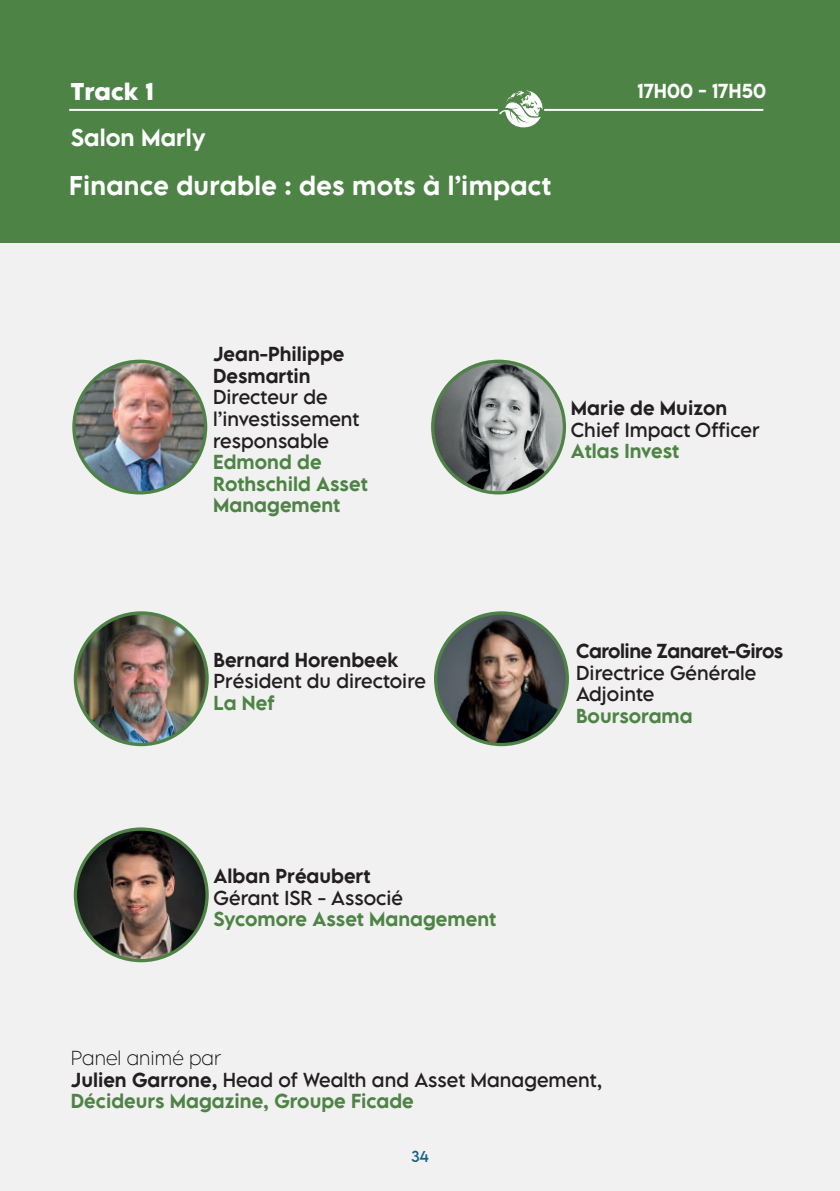
<style>
.page{position:relative;width:840px;height:1191px;background:#fff}
.page>*{position:absolute;margin:0;border:0;box-sizing:border-box;transform-origin:0 0}
.t1{font:500 24px "LEMONMILK Pro FTR";letter-spacing:.01em;color:#fff}
.t2{font:500 21.6px "LEMONMILK Pro FTR";color:#fff}
.t3{font:700 21.6px "LEMONMILK Pro FTR";color:#fff}
.t4{font:18px/21.6px "LEMONMILK Pro FTR";color:#231f20}
.t5{font:500 18px/21.6px "LEMONMILK Pro FTR";color:#4e8346}
.t6{font:500 18px/21.6px "LEMONMILK Pro FTR";color:#231f20}
.t7{font:500 18px "LEMONMILK Pro FTR";letter-spacing:-.03em;color:#231f20}
.t8{font:500 18px "LEMONMILK Pro FTR";color:#fff}
.t9{font:14px "LEMONMILK Pro FTR";color:#18668b}
.s1{font-weight:200;color:#000001}
.s2{font-weight:500}
.s3{font-weight:500;color:#4e8346}
</style>
<div class="page">
<div style="left:0;top:0;width:839px;height:1191px;background:#f2f1f1"></div>
<div style="left:0;top:0;width:839px;height:242px;background:#4e8346"></div>
<hr style="left:69px;top:109px;width:428px;height:2px;background:#fff">
<hr style="left:544px;top:109px;width:219px;height:2px;background:#fff">
<svg style="left:499px;top:90px;width:43px;height:38px"></svg>
<img style="left:74px;top:361px;width:131px;height:132px;border-radius:66px">
<div style="left:72px;top:360px;width:135px;height:134px;border:3px solid #4e8346;border-radius:50%"></div>
<img style="left:435px;top:613px;width:132px;height:131px;border-radius:66px">
<div style="left:434px;top:611px;width:134px;height:135px;border:3px solid #4e8346;border-radius:50%"></div>
<img style="left:75px;top:613px;width:132px;height:131px;border-radius:66px">
<div style="left:74px;top:611px;width:135px;height:135px;border:3px solid #4e8346;border-radius:50%"></div>
<img style="left:75px;top:829px;width:132px;height:131px;border-radius:66px">
<div style="left:74px;top:827px;width:135px;height:135px;border:3px solid #4e8346;border-radius:50%"></div>
<img style="left:432px;top:361px;width:132px;height:132px;border-radius:66px">
<div style="left:431px;top:360px;width:134px;height:134px;border:3px solid #4e8346;border-radius:50%"></div>
<p class="t3" style="left:71px;top:76px;width:84px">Track 1</p>
<p class="t2" style="left:71px;top:124px;width:136px">Salon Marly</p>
<h1 class="t1" style="left:69px;top:170px;width:483px">Finance durable : des mots à l’impact</h1>
<p class="t8" style="left:637px;top:79px;width:130px">17H00 - 17H50</p>
<p class="t6" style="left:213px;top:343px;width:133px">Jean-Philippe<br>Desmartin</p>
<p class="t4" style="left:213px;top:386px;width:148px">Directeur de l’investissement responsable</p>
<p class="t5" style="left:213px;top:451px;width:156px">Edmond de<br>Rothschild Asset<br>Management</p>
<p class="t6" style="left:213px;top:649px;width:186px">Bernard Horenbeek</p>
<p class="t4" style="left:213px;top:670px;width:214px">Président du directoire</p>
<p class="t5" style="left:213px;top:692px;width:62px">La Nef</p>
<p class="t6" style="left:213px;top:865px;width:158px">Alban Préaubert</p>
<p class="t4" style="left:213px;top:886px;width:191px">Gérant ISR - Associé</p>
<p class="t5" style="left:213px;top:908px;width:284px">Sycomore Asset Management</p>
<p class="t6" style="left:570px;top:397px;width:158px">Marie de Muizon</p>
<p class="t4" style="left:570px;top:419px;width:190px">Chief Impact Officer</p>
<p class="t5" style="left:570px;top:440px;width:109px">Atlas Invest</p>
<p class="t7" style="left:576px;top:639px;width:208px">Caroline Zanaret-Giros</p>
<p class="t4" style="left:576px;top:661px;width:182px">Directrice Générale<br>Adjointe</p>
<p class="t5" style="left:576px;top:705px;width:118px">Boursorama</p>
<p class="t4" style="left:71px;top:1047px;width:532px"><span class="s1">Panel animé par<br></span><span class="s2">Julien Garrone,</span> Head of Wealth and Asset Management,<br><span class="s3">Décideurs Magazine, Groupe Ficade</span></p>
<p class="t9" style="left:411px;top:1147px;width:19px">34</p>
</div>
